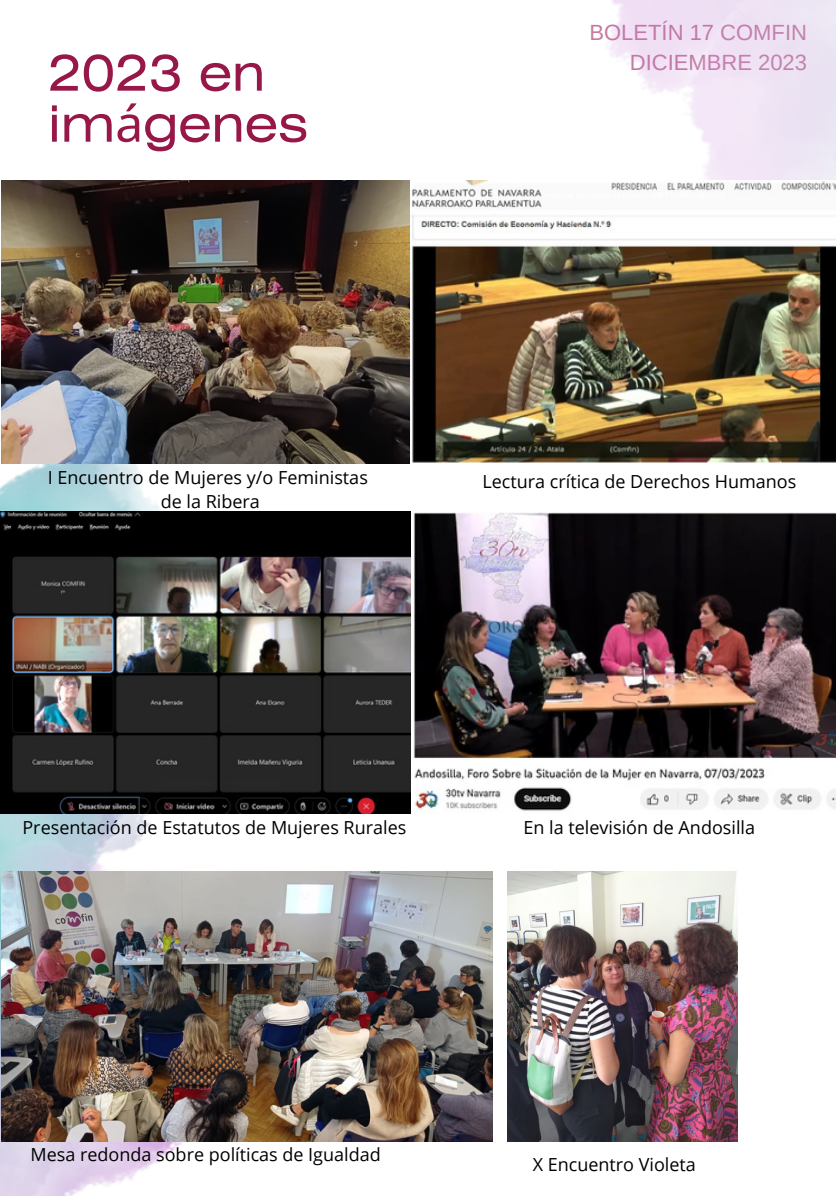
<style>
.page{position:relative;width:836px;height:1196px;background:#fff}
.page>*{position:absolute;margin:0;border:0;box-sizing:border-box;transform-origin:0 0}
.t1{font:50px/51px "Helios Ext";color:#971748}
.t2{font:22px/30px "Arimo";color:#c57b9f;text-align:right}
.t3{font:18px "Open Sans";color:#000}
.s1{font-family:"Noto Sans"}
</style>
<div class="page">
<img style="left:0;top:343px;width:249px;height:852px">
<img style="left:2px;top:180px;width:834px;height:284px">
<img style="left:0;top:512px;width:411px;height:301px">
<img style="left:413px;top:512px;width:423px;height:299px">
<img style="left:2px;top:871px;width:490px;height:270px">
<img style="left:507px;top:871px;width:230px;height:270px">
<h1 class="t1" style="left:48px;top:52px;width:262px">2023 en im<span class="s1">á</span>genes</h1>
<p class="t2" style="left:589px;top:17px;width:219px">BOLETÍN 17 COMFIN<br>DICIEMBRE 2023</p>
<p class="t3" style="left:48px;top:464px;width:322px">I Encuentro de Mujeres y/o Feministas</p>
<p class="t3" style="left:482px;top:468px;width:315px">Lectura crítica de Derechos Humanos</p>
<p class="t3" style="left:161px;top:488px;width:101px">de la Ribera</p>
<p class="t3" style="left:22px;top:814px;width:385px">Presentación de Estatutos de Mujeres Rurales</p>
<p class="t3" style="left:523px;top:814px;width:233px">En la televisión de Andosilla</p>
<p class="t3" style="left:30px;top:1141px;width:352px">Mesa redonda sobre políticas de Igualdad</p>
<p class="t3" style="left:532px;top:1151px;width:165px">X Encuentro Violeta</p>
</div>
